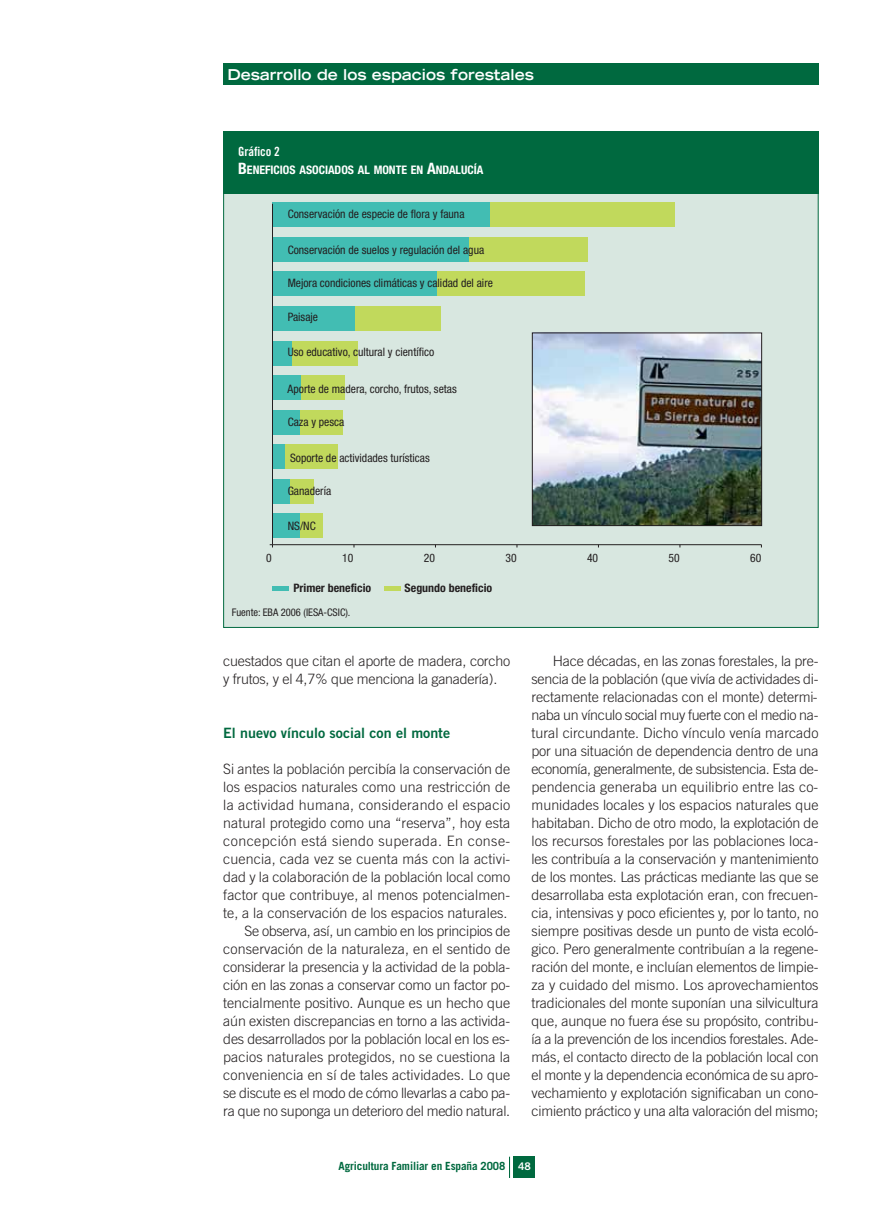
<style>
.page{position:relative;width:893px;height:1212px;background:#fff}
.page>*{position:absolute;margin:0;border:0;box-sizing:border-box;transform-origin:0 0}
.t1{font:700 expanded 15px "Trade Gothic LH";color:#fff}
.t2{font:300 14.25px/18px "Trade Gothic";color:#231f20}
.t3{font:14.25px "Trade Gothic Bold Two";color:#00693f}
.t4{font:12.75px "Trade Gothic Bold Cond Twenty";letter-spacing:-.01em;color:#fff}
.t5{font:700 condensed 11.85px "Helvetica Neue";color:#fff}
.t6{font:condensed 11.7px "Helvetica Neue";color:#231f20}
.t7{font:700 condensed 11.7px "Helvetica Neue";color:#231f20}
.t8{font:700 11.25px "Trade Gothic";letter-spacing:-.01em;color:#00693f}
.t9{font:condensed 10.5px "Helvetica Neue";color:#231f20}
.s1{font-size:15.75px}
.s2{font-family:"Trade Gothic Bold Two";font-weight:400;font-size:10.5px;color:#fff}
</style>
<div class="page">
<div style="left:223px;top:64px;width:596px;height:21px;background:#00693f"></div>
<div style="left:514px;top:1157px;width:21px;height:21px;background:#00693f"></div>
<svg style="left:509px;top:1157px;width:1px;height:21px"></svg>
<div style="left:224px;top:194px;width:594px;height:433px;background:#d8e7e0"></div>
<div style="left:223px;top:132px;width:596px;height:62px;background:#00693f"></div>
<hr style="left:272px;top:544px;width:489px;height:1px;background:#231f20">
<hr style="left:272px;top:586px;width:17px;height:4px;background:#42bdb3">
<hr style="left:384px;top:586px;width:17px;height:4px;background:#c1d95c">
<div style="left:272px;top:513px;width:28px;height:25px;background:#42bdb3"></div>
<div style="left:300px;top:513px;width:23px;height:25px;background:#c1d95c"></div>
<div style="left:272px;top:479px;width:18px;height:24px;background:#42bdb3"></div>
<div style="left:290px;top:479px;width:23px;height:24px;background:#c1d95c"></div>
<div style="left:272px;top:445px;width:14px;height:24px;background:#42bdb3"></div>
<div style="left:286px;top:445px;width:52px;height:24px;background:#c1d95c"></div>
<div style="left:272px;top:410px;width:28px;height:25px;background:#42bdb3"></div>
<div style="left:300px;top:410px;width:43px;height:25px;background:#c1d95c"></div>
<div style="left:272px;top:375px;width:30px;height:25px;background:#42bdb3"></div>
<div style="left:302px;top:375px;width:43px;height:25px;background:#c1d95c"></div>
<div style="left:272px;top:341px;width:22px;height:24px;background:#42bdb3"></div>
<div style="left:293px;top:341px;width:65px;height:24px;background:#c1d95c"></div>
<div style="left:272px;top:306px;width:83px;height:25px;background:#42bdb3"></div>
<div style="left:355px;top:306px;width:86px;height:25px;background:#c1d95c"></div>
<div style="left:272px;top:271px;width:166px;height:25px;background:#42bdb3"></div>
<div style="left:437px;top:271px;width:148px;height:25px;background:#c1d95c"></div>
<div style="left:440px;top:237px;width:148px;height:24px;background:#c1d95c"></div>
<div style="left:272px;top:237px;width:197px;height:24px;background:#42bdb3"></div>
<div style="left:272px;top:202px;width:219px;height:25px;background:#42bdb3"></div>
<div style="left:490px;top:202px;width:185px;height:25px;background:#c1d95c"></div>
<hr style="left:272px;top:204px;width:1px;height:341px;background:#231f20">
<img style="left:534px;top:335px;width:226px;height:189px">
<div style="left:532px;top:333px;width:230px;height:193px;border:1px solid #231f20"></div>
<p class="t1" style="left:227px;top:69px;width:308px">Desarrollo de los espacios forestales</p>
<p class="t4" style="left:238px;top:147px;width:43px">Gráfico 2</p>
<p class="t5" style="left:238px;top:165px;width:247px"><span class="s1">B</span>ENEFICIOS ASOCIADOS AL MONTE EN <span class="s1">A</span>NDALUCÍA</p>
<p class="t6" style="left:288px;top:209px;width:178px">Conservación de especie de flora y fauna</p>
<p class="t6" style="left:288px;top:246px;width:198px">Conservación de suelos y regulación del agua</p>
<p class="t6" style="left:288px;top:278px;width:207px">Mejora condiciones climáticas y calidad del aire</p>
<p class="t6" style="left:288px;top:313px;width:32px">Paisaje</p>
<p class="t6" style="left:288px;top:348px;width:148px">Uso educativo, cultural y científico</p>
<p class="t6" style="left:288px;top:385px;width:171px">Aporte de madera, corcho, frutos, setas</p>
<p class="t6" style="left:288px;top:418px;width:58px">Caza y pesca</p>
<p class="t6" style="left:290px;top:453px;width:141px">Soporte de actividades turísticas</p>
<p class="t6" style="left:288px;top:486px;width:45px">Ganadería</p>
<p class="t6" style="left:288px;top:521px;width:30px">NS/NC</p>
<p class="t6" style="left:266px;top:554px;width:7px">0</p>
<p class="t6" style="left:342px;top:554px;width:13px">10</p>
<p class="t6" style="left:424px;top:554px;width:13px">20</p>
<p class="t6" style="left:505px;top:554px;width:13px">30</p>
<p class="t6" style="left:587px;top:554px;width:13px">40</p>
<p class="t6" style="left:669px;top:554px;width:13px">50</p>
<p class="t6" style="left:750px;top:554px;width:13px">60</p>
<p class="t7" style="left:293px;top:583px;width:79px">Primer beneficio</p>
<p class="t7" style="left:405px;top:583px;width:89px">Segundo beneficio</p>
<p class="t9" style="left:232px;top:609px;width:120px">Fuente: EBA 2006 (IESA-CSIC).</p>
<p class="t2" style="left:223px;top:653px;width:289px">cuestados que citan el aporte de madera, corcho y frutos, y el 4,7% que menciona la ganadería).</p>
<p class="t3" style="left:223px;top:728px;width:228px">El nuevo vínculo social con el monte</p>
<p class="t2" style="left:223px;top:761px;width:289px;text-align:right">Si antes la población percibía la conservación de los espacios naturales como una restricción de la actividad humana, considerando el espacio natural protegido como una “reserva”, hoy esta concepción está siendo superada. En conse&shy;cuencia, cada vez se cuenta más con la activi&shy;dad y la colaboración de la población local como factor que contribuye, al menos potencialmen&shy;te, a la conservación de los espacios naturales.<br>Se observa, así, un cambio en los principios de conservación de la naturaleza, en el sentido de considerar la presencia y la actividad de la pobla&shy;ción en las zonas a conservar como un factor po&shy;tencialmente positivo. Aunque es un hecho que aún existen discrepancias en torno a las activida&shy;des desarrollados por la población local en los es&shy;pacios naturales protegidos, no se cuestiona la conveniencia en sí de tales actividades. Lo que se discute es el modo de cómo llevarlas a cabo pa&shy;ra que no suponga un deterioro del medio natural.</p>
<p class="t2" style="left:531px;top:653px;width:289px;text-align:justify;text-indent:21px">Hace décadas, en las zonas forestales, la pre&shy;sencia de la población (que vivía de actividades di&shy;rectamente relacionadas con el monte) determi&shy;naba un vínculo social muy fuerte con el medio na&shy;tural circundante. Dicho vínculo venía marcado por una situación de dependencia dentro de una economía, generalmente, de subsistencia. Esta de&shy;pendencia generaba un equilibrio entre las co&shy;munidades locales y los espacios naturales que habitaban. Dicho de otro modo, la explotación de los recursos forestales por las poblaciones loca&shy;les contribuía a la conservación y mantenimiento de los montes. Las prácticas mediante las que se desarrollaba esta explotación eran, con frecuen&shy;cia, intensivas y poco eficientes y, por lo tanto, no siempre positivas desde un punto de vista ecoló&shy;gico. Pero generalmente contribuían a la regene&shy;ración del monte, e incluían elementos de limpie&shy;za y cuidado del mismo. Los aprovechamientos tradicionales del monte suponían una silvicultura que, aunque no fuera ése su propósito, contribu&shy;ía a la prevención de los incendios forestales. Ade&shy;más, el contacto directo de la población local con el monte y la dependencia económica de su apro&shy;vechamiento y explotación significaban un cono&shy;cimiento práctico y una alta valoración del mismo;</p>
<p class="t8" style="left:339px;top:1162px;width:194px">Agricultura Familiar en España 2008 <span class="s2">48</span></p>
</div>
